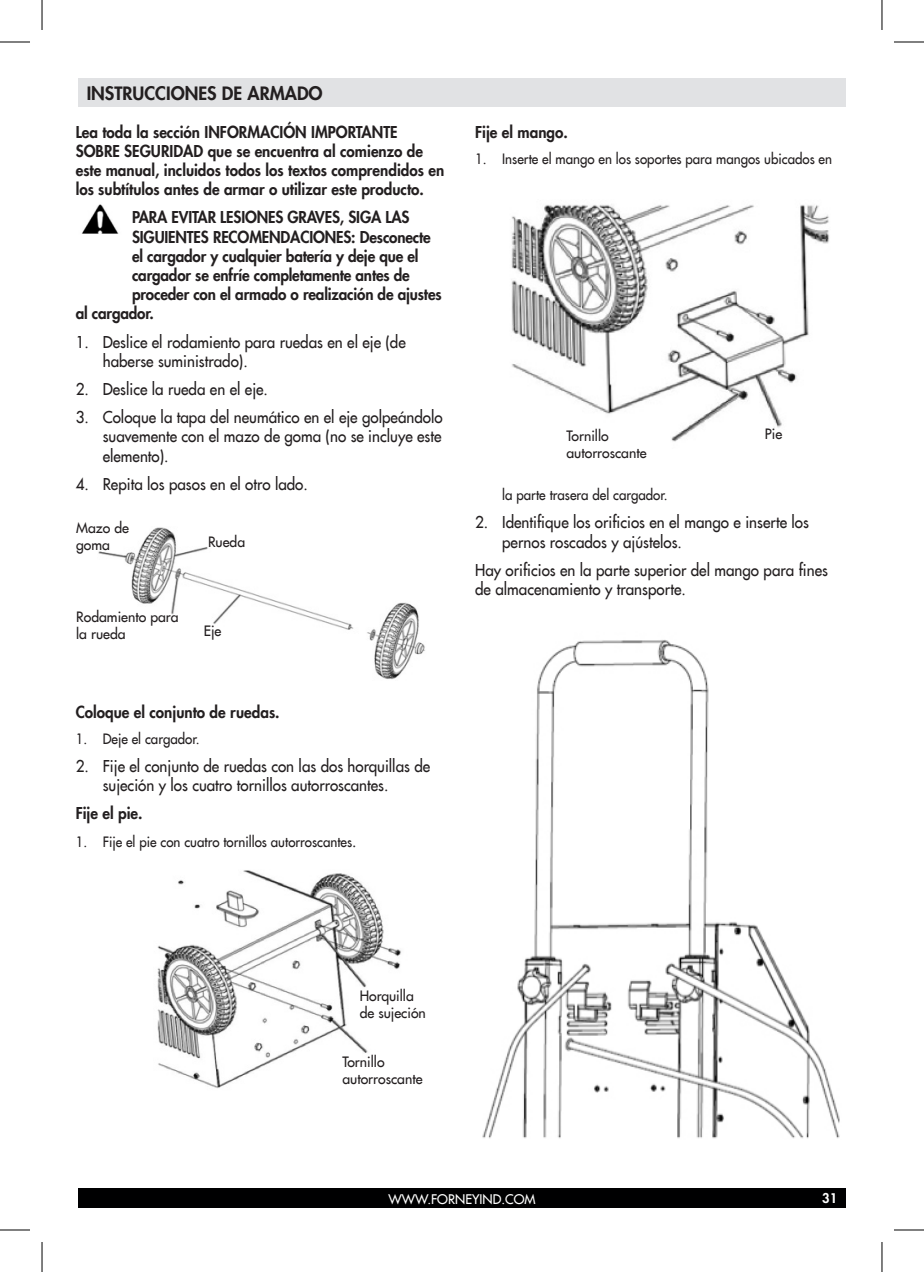
<style>
.page{position:relative;width:924px;height:1272px;background:#fff}
.page>*{position:absolute;margin:0;border:0;box-sizing:border-box;transform-origin:0 0}
.t1{font:800 18px "Futura LT";color:#231f20}
.t2{font:16px/19.2px "Futura LT";color:#231f20;scale:.95 1}
.t3{font:800 16px/19.2px "Futura LT";color:#231f20;scale:.95 1}
.t4{font:14px "Futura LT";color:#231f20;scale:.95 1}
.t5{font:14px/16.8px "Futura LT";color:#231f20}
.t6{font:13px "Futura LT";color:#fff}
.t7{font:800 13px "Futura LT";color:#fff}
.s1{font-size:16px}
</style>
<div class="page">
<div style="left:78px;top:1189px;width:768px;height:19px;background:#000001"></div>
<img style="left:482px;top:640px;width:358px;height:499px">
<div style="left:78px;top:78px;width:767px;height:29px;background:#e1e2e4"></div>
<img style="left:81px;top:204px;width:38px;height:30px">
<img style="left:511px;top:204px;width:318px;height:238px">
<img style="left:98px;top:527px;width:327px;height:152px">
<img style="left:157px;top:870px;width:244px;height:219px">
<hr style="left:0;top:42px;width:30px;height:1px;background:#000">
<hr style="left:894px;top:42px;width:30px;height:1px;background:#000">
<hr style="left:0;top:1230px;width:30px;height:1px;background:#000">
<hr style="left:894px;top:1230px;width:30px;height:1px;background:#000">
<hr style="left:42px;top:0;width:1px;height:30px;background:#000">
<hr style="left:42px;top:1242px;width:1px;height:30px;background:#000">
<hr style="left:881px;top:0;width:1px;height:30px;background:#000">
<hr style="left:881px;top:1242px;width:1px;height:30px;background:#000">
<p class="t1" style="left:87px;top:81px;width:237px">INSTRUCCIONES DE ARMADO</p>
<p class="t3" style="left:76px;top:122px;width:389px">Lea toda la sección INFORMACIÓN IMPORTANTE SOBRE SEGURIDAD que se encuentra al comienzo de este manual, incluidos todos los textos comprendidos en los subtítulos antes de armar o utilizar este producto.</p>
<p class="t3" style="left:132px;top:208px;width:293px">PARA EVITAR LESIONES GRAVES, SIGA LAS</p>
<p class="t3" style="left:132px;top:227px;width:316px">SIGUIENTES RECOMENDACIONES: Desconecte</p>
<p class="t3" style="left:132px;top:246px;width:303px">el cargador y cualquier batería y deje que el</p>
<p class="t3" style="left:132px;top:265px;width:294px">cargador se enfríe completamente antes de</p>
<p class="t3" style="left:132px;top:284px;width:327px">proceder con el armado o realización de ajustes</p>
<p class="t3" style="left:76px;top:304px;width:84px">al cargador.</p>
<p class="t2" style="left:103px;top:332px;width:320px;text-indent:-27px">1. Deslice el rodamiento para ruedas en el eje (de haberse suministrado).</p>
<p class="t2" style="left:76px;top:379px;width:204px">2. Deslice la rueda en el eje.</p>
<p class="t2" style="left:103px;top:408px;width:359px;text-align:justify;text-indent:-27px">3. Coloque la tapa del neumático en el eje golpeándolo suavemente con el mazo de goma (no se incluye este elemento).</p>
<p class="t2" style="left:76px;top:474px;width:246px">4. Repita los pasos en el otro lado.</p>
<p class="t5" style="left:76px;top:519px;width:54px">Mazo de goma</p>
<p class="t5" style="left:76px;top:608px;width:104px">Rodamiento para la rueda</p>
<p class="t5" style="left:208px;top:533px;width:39px">Rueda</p>
<p class="t5" style="left:204px;top:623px;width:19px">Eje</p>
<p class="t3" style="left:76px;top:702px;width:216px">Coloque el conjunto de ruedas.</p>
<p class="t4" style="left:76px;top:729px;width:132px">1. Deje el cargador.</p>
<p class="t2" style="left:103px;top:756px;width:346px;text-indent:-27px">2. Fije el conjunto de ruedas con las dos horquillas de sujeción y los cuatro tornillos autorroscantes.</p>
<p class="t3" style="left:76px;top:803px;width:72px">Fije el pie.</p>
<p class="t4" style="left:76px;top:833px;width:297px">1. Fije el pie con cuatro tornillos autorroscantes<span class="s1">.</span></p>
<p class="t3" style="left:475px;top:123px;width:99px">Fije el mango.</p>
<p class="t4" style="left:475px;top:150px;width:377px">1. Inserte el mango en los soportes para mangos ubicados en</p>
<p class="t5" style="left:566px;top:427px;width:82px">Tornillo autorroscante</p>
<p class="t5" style="left:764px;top:426px;width:19px">Pie</p>
<p class="t4" style="left:502px;top:486px;width:176px">la parte trasera del cargador.</p>
<p class="t2" style="left:502px;top:513px;width:324px;text-indent:-27px">2. Identifique los orificios en el mango e inserte los pernos roscados y ajústelos.</p>
<p class="t2" style="left:475px;top:560px;width:373px">Hay orificios en la parte superior del mango para fines de almacenamiento y transporte.</p>
<p class="t5" style="left:360px;top:987px;width:68px">Horquilla de sujeción</p>
<p class="t5" style="left:342px;top:1054px;width:82px">Tornillo autorroscante</p>
<p class="t6" style="left:388px;top:1190px;width:149px">WWW.FORNEYIND.COM</p>
<p class="t7" style="left:822px;top:1190px;width:17px">31</p>
</div>
